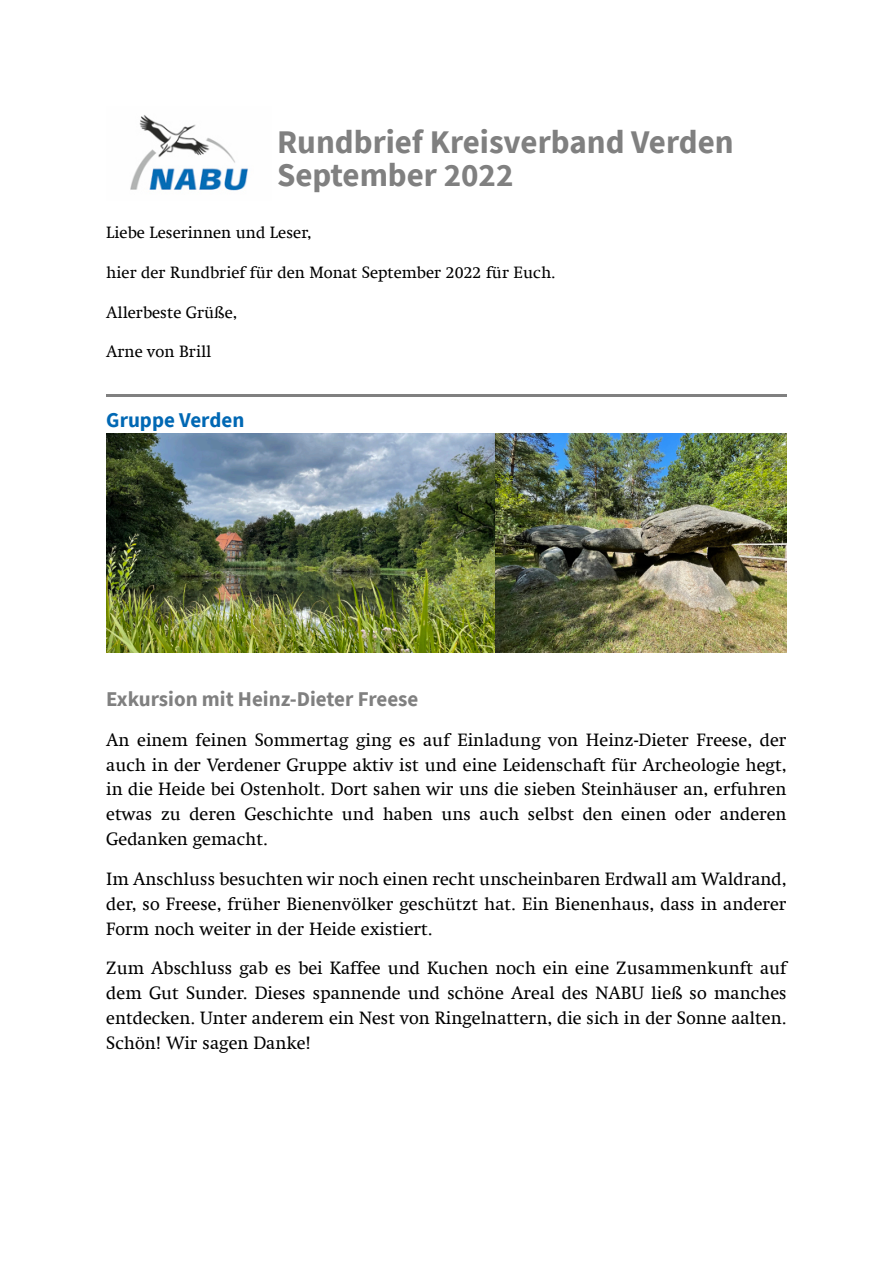
<style>
.page{position:relative;width:893px;height:1263px;background:#fff}
.page>*{position:absolute;margin:0;border:0;box-sizing:border-box;transform-origin:0 0}
.t1{font:700 33px/33px "Source Sans Pro";color:#808080}
.t2{font:700 21px "Source Sans Pro";color:#808080}
.t3{font:700 21px "Source Sans Pro";color:#0068b4}
.t4{font:18px/24.9px "Swift Com";color:#000;text-align:justify}
.t5{font:16.5px "Swift Com";color:#000}
</style>
<div class="page">
<img style="left:130px;top:115px;width:118px;height:76px">
<hr style="left:106px;top:394px;width:681px;height:3px;background:#808080">
<img style="left:106px;top:433px;width:681px;height:219px">
<h1 class="t1" style="left:277px;top:129px;width:458px">Rundbrief Kreisverband Verden<br>September 2022</h1>
<p class="t5" style="left:106px;top:226px;width:207px">Liebe Leserinnen und Leser,</p>
<p class="t5" style="left:106px;top:266px;width:451px">hier der Rundbrief für den Monat September 2022 für Euch.</p>
<p class="t5" style="left:106px;top:306px;width:132px">Allerbeste Grüße,</p>
<p class="t5" style="left:106px;top:345px;width:106px">Arne von Brill</p>
<p class="t3" style="left:106px;top:412px;width:140px">Gruppe Verden</p>
<p class="t2" style="left:106px;top:690px;width:314px">Exkursion mit Heinz-Dieter Freese</p>
<p class="t4" style="left:106px;top:729px;width:682px">An einem feinen Sommertag ging es auf Einladung von Heinz-Dieter Freese, der auch in der Verdener Gruppe aktiv ist und eine Leidenschaft für Archeologie hegt, in die Heide bei Ostenholt. Dort sahen wir uns die sieben Steinhäuser an, erfuhren etwas zu deren Geschichte und haben uns auch selbst den einen oder anderen Gedanken gemacht.</p>
<p class="t4" style="left:106px;top:868px;width:682px">Im Anschluss besuchten wir noch einen recht unscheinbaren Erdwall am Waldrand, der, so Freese, früher Bienenvölker geschützt hat. Ein Bienenhaus, dass in anderer Form noch weiter in der Heide existiert.</p>
<p class="t4" style="left:106px;top:958px;width:682px">Zum Abschluss gab es bei Kaffee und Kuchen noch ein eine Zusammenkunft auf dem Gut Sunder. Dieses spannende und schöne Areal des NABU ließ so manches entdecken. Unter anderem ein Nest von Ringelnattern, die sich in der Sonne aalten.<br>Schön! Wir sagen Danke!</p>
</div>
